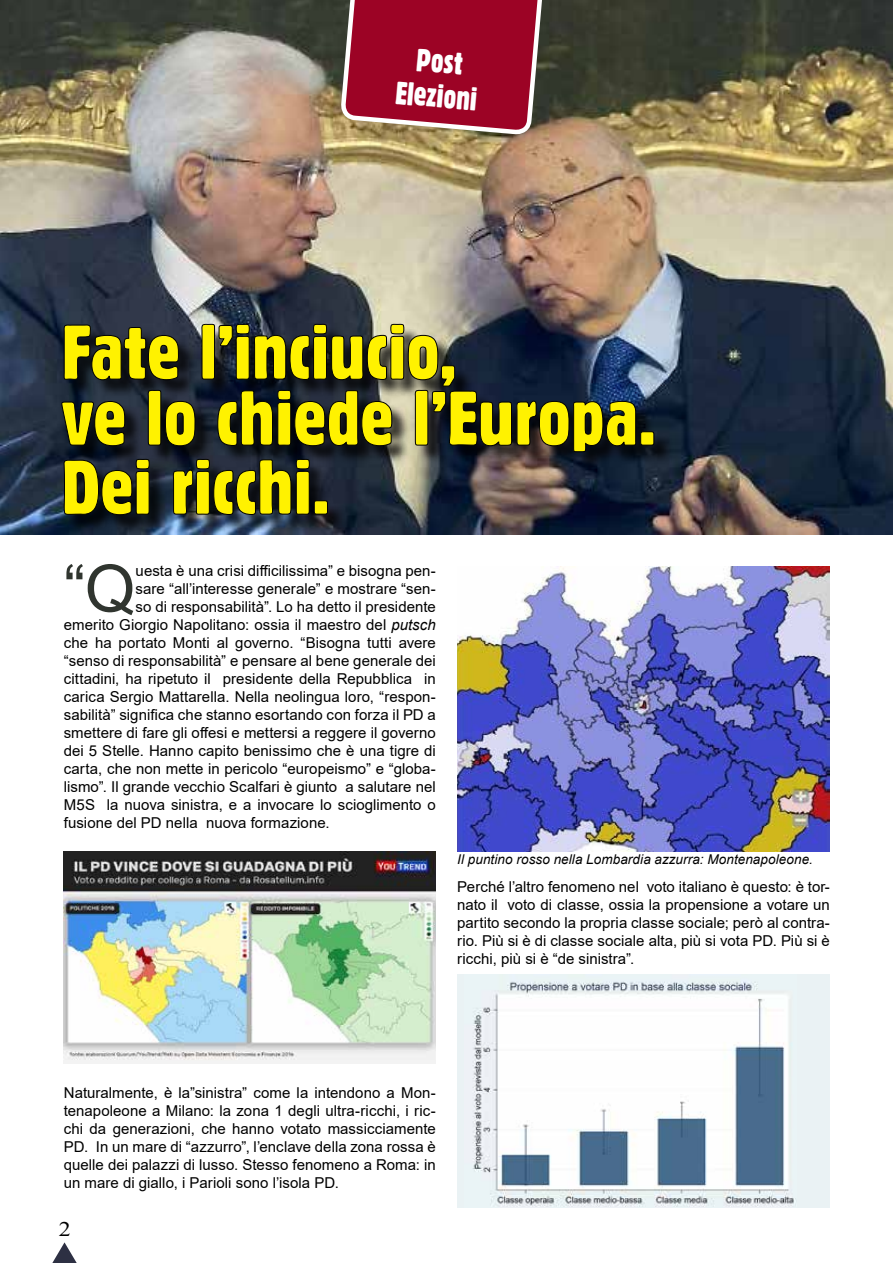
<style>
.page{position:relative;width:893px;height:1263px;background:#fff}
.page>*{position:absolute;margin:0;border:0;box-sizing:border-box;transform-origin:0 0}
.t1{font:75px/67.5px "Gothic 821 Condensed BT";letter-spacing:-.01em;color:#fff200;scale:1.1 1}
.t2{font:65.25px "Arial";color:#30352f}
.t3{font:31.5px/34.5px "Gothic 821 Condensed BT";color:#fff;text-align:center}
.t4{font:20.7px "Times New Roman";color:#000;scale:1.16 1}
.t5{font:15px/18px "Arial";letter-spacing:.005em;color:#000;text-align:justify}
.t6{font:italic 13.5px "Arial";letter-spacing:.005em;color:#000}
.s1{font-style:italic}
</style>
<div class="page">
<img style="left:0;top:0;width:893px;height:534px">
<svg style="left:52px;top:1242px;width:25px;height:21px"></svg>
<div style="left:64px;top:326px;width:609px;height:207px;background:#000;opacity:.75"></div>
<img style="left:61px;top:323px;width:594px;height:192px">
<svg style="left:339px;top:0;width:209px;height:207px;background:#a44d4e"></svg>
<img style="left:64px;top:852px;width:372px;height:211px">
<img style="left:457px;top:566px;width:372px;height:285px">
<div style="left:457px;top:975px;width:372px;height:233px;background:#eaf2f4"></div>
<img style="left:473px;top:982px;width:321px;height:225px">
<h3 class="t3" style="left:400px;top:41px;width:83px;rotate:5deg">Post<br>Elezioni</h3>
<h1 class="t1" style="left:62px;top:318px;width:542px">Fate l’inciucio,<br>ve lo chiede l’Europa.<br>Dei ricchi.</h1>
<h2 class="t2" style="left:64px;top:544px;width:73px">“Q</h2>
<p class="t5" style="left:136px;top:561px;width:302px">uesta è una crisi difficilissima” e bisogna pen-</p>
<p class="t5" style="left:136px;top:579px;width:302px">sare “all’interesse generale” e mostrare “sen-</p>
<p class="t5" style="left:136px;top:597px;width:302px">so di responsabilità”. Lo ha detto il presidente</p>
<p class="t5" style="left:64px;top:615px;width:374px">emerito Giorgio Napolitano: ossia il maestro del <span class="s1">putsch</span></p>
<p class="t5" style="left:64px;top:633px;width:374px">che ha portato Monti al governo. “Bisogna tutti avere</p>
<p class="t5" style="left:64px;top:651px;width:374px">“senso di responsabilità” e pensare al bene generale dei</p>
<p class="t5" style="left:64px;top:669px;width:374px">cittadini, ha ripetuto il presidente della Repubblica in</p>
<p class="t5" style="left:64px;top:687px;width:374px">carica Sergio Mattarella. Nella neolingua loro, “respon-</p>
<p class="t5" style="left:64px;top:705px;width:374px">sabilità” significa che stanno esortando con forza il PD a</p>
<p class="t5" style="left:64px;top:723px;width:374px">smettere di fare gli offesi e mettersi a reggere il governo</p>
<p class="t5" style="left:64px;top:741px;width:374px">dei 5 Stelle. Hanno capito benissimo che è una tigre di</p>
<p class="t5" style="left:64px;top:759px;width:374px">carta, che non mette in pericolo “europeismo” e “globa-</p>
<p class="t5" style="left:64px;top:777px;width:374px">lismo”. Il grande vecchio Scalfari è giunto a salutare nel</p>
<p class="t5" style="left:64px;top:795px;width:374px">M5S la nuova sinistra, e a invocare lo scioglimento o</p>
<p class="t5" style="left:64px;top:813px;width:267px">fusione del PD nella nuova formazione.</p>
<p class="t6" style="left:457px;top:850px;width:357px">Il puntino rosso nella Lombardia azzurra: Montenapoleone.</p>
<p class="t5" style="left:457px;top:878px;width:374px">Perché l’altro fenomeno nel voto italiano è questo: è tor&shy;nato il voto di classe, ossia la propensione a votare un partito secondo la propria classe sociale; però al contra&shy;rio. Più si è di classe sociale alta, più si vota PD. Più si è ricchi, più si è “de sinistra”.</p>
<p class="t5" style="left:64px;top:1083px;width:374px">Naturalmente, è la”sinistra” come la intendono a Mon&shy;tenapoleone a Milano: la zona 1 degli ultra-ricchi, i ric&shy;chi da generazioni, che hanno votato massicciamente PD. In un mare di “azzurro”, l’enclave della zona rossa è quelle dei palazzi di lusso. Stesso fenomeno a Roma: in un mare di giallo, i Parioli sono l’isola PD.</p>
<h3 class="t4" style="left:59px;top:1214px;width:12px">2</h3>
</div>
